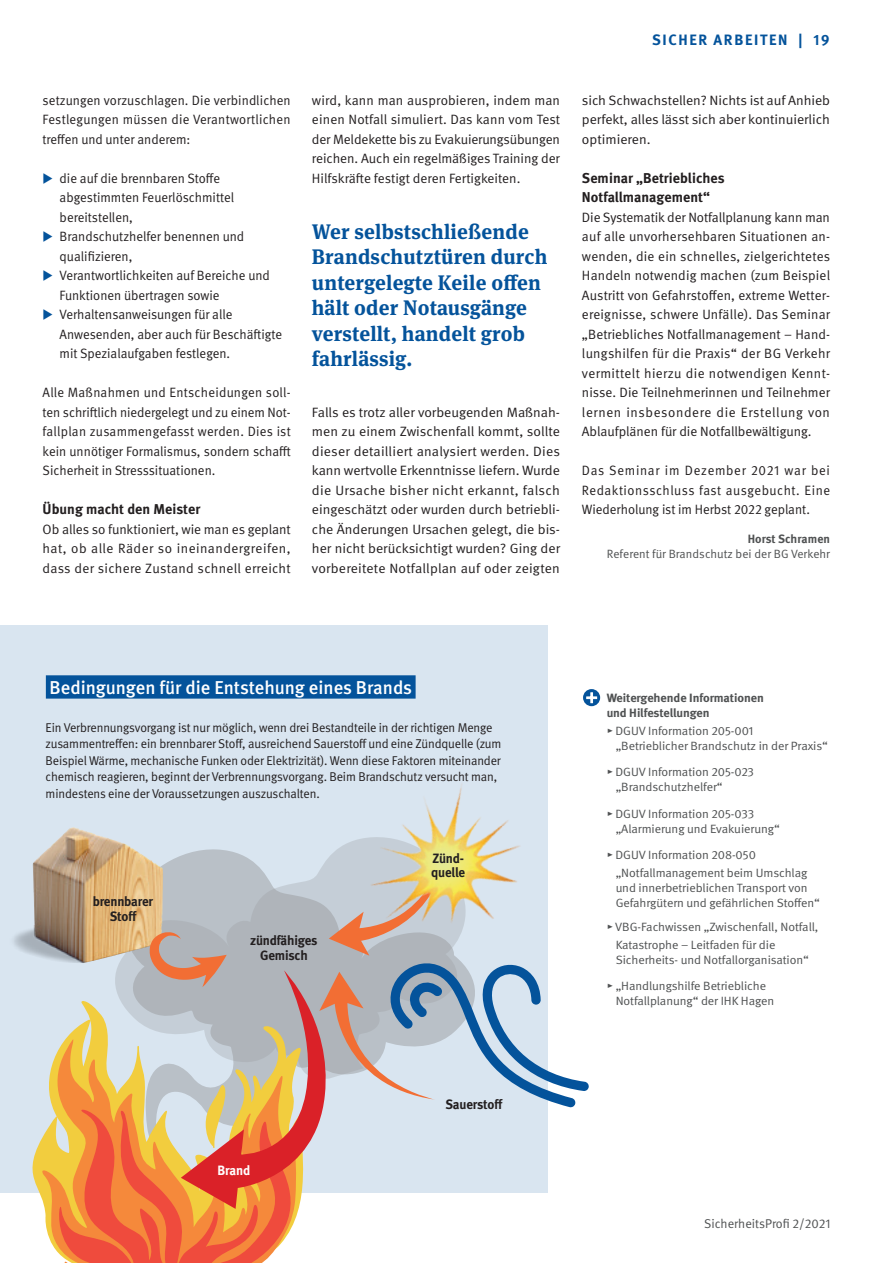
<style>
.page{position:relative;width:893px;height:1263px;background:#fff}
.page>*{position:absolute;margin:0;border:0;box-sizing:border-box;transform-origin:0 0}
.BGV_Zitat_links-Blau{font:700 21px/25.5px "DGUV Meta Serif";letter-spacing:.01em;color:#04539b}
.BGV_Head_Spalte_hint{font:500 18.6px "DGUV Meta";color:#fff}
.t1{font:700 15px "DGUV Meta";letter-spacing:.11em;color:#04539b}
.BGV_Fließ_Einleser{font:700 14.25px "DGUV Meta";letter-spacing:.005em;color:#231f20}
.BGV_Fließ{font:13.5px/19.5px "DGUV Meta";color:#231f20;text-align:justify}
.BGV_Fließ-2{font:13.5px/19.5px "DGUV Meta";color:#231f20;text-align:justify;scale:1.04 1}
.BGV_Fließ_Aufzählung{font:13.5px/19.5px "DGUV Meta";color:#231f20}
.t2{font:700 13.5px/15px "DGUV Meta";letter-spacing:-.01em;color:#231f20;text-align:center}
.t3{font:700 13.5px "DGUV Meta";letter-spacing:-.01em;color:#fff}
.BGV_Kasten_Fließ{font:12.75px/16.5px "DGUV Meta";letter-spacing:-.01em;color:#231f20}
.t4{font:12.75px "DGUV Meta";color:#4f5152}
.BGV_Kurz_Info_light{font:12px/15px "DGUV Meta";letter-spacing:-.005em;color:#4f5152;scale:1.04 1}
.BGV_Kurz_Info_light-2{font:700 12px/15px "DGUV Meta";letter-spacing:-.005em;color:#4f5152;scale:1.04 1}
.BGV_Autor_Normal{font:12px "DGUV Meta";letter-spacing:.005em;color:#4f5152}
.BGV_Autor_Bold{font:700 12px "DGUV Meta";letter-spacing:.005em;color:#4f5152}
</style>
<div class="page">
<div style="left:0;top:625px;width:548px;height:567px;background:#d9e5f0"></div>
<svg style="left:583px;top:689px;width:17px;height:17px"></svg>
<svg style="left:586px;top:692px;width:11px;height:11px"></svg>
<img style="left:14px;top:827px;width:59px;height:133px">
<svg style="left:38px;top:1055px;width:18px;height:195px"></svg>
<img style="left:402px;top:784px;width:107px;height:49px">
<svg style="left:56px;top:833px;width:533px;height:430px"></svg>
<div style="left:46px;top:675px;width:370px;height:24px;background:#04539b"></div>
<p class="BGV_Fließ" style="left:43px;top:90px;width:250px">setzungen vorzuschlagen. Die verbindlichen Festlegungen müssen die Verantwortlichen treffen und unter anderem:</p>
<p class="BGV_Fließ_Aufzählung" style="left:60px;top:168px;width:176px">die auf die brennbaren Stoffe abgestimmten Feuerlöschmittel bereitstellen,</p>
<p class="BGV_Fließ_Aufzählung" style="left:60px;top:227px;width:186px">Brandschutzhelfer benennen und qualifizieren,</p>
<p class="BGV_Fließ_Aufzählung" style="left:60px;top:266px;width:212px">Verantwortlichkeiten auf Bereiche und<br>Funktionen übertragen sowie</p>
<p class="BGV_Fließ_Aufzählung" style="left:60px;top:305px;width:224px">Verhaltensanweisungen für alle<br>Anwesenden, aber auch für Beschäftigte mit Spezialaufgaben festlegen.</p>
<p class="BGV_Fließ" style="left:43px;top:383px;width:250px">Alle Maßnahmen und Entscheidungen soll&shy;ten schriftlich niedergelegt und zu einem Not&shy;fallplan zusammengefasst werden. Dies ist kein unnötiger Formalismus, sondern schafft Sicherheit in Stresssituationen.</p>
<h3 class="BGV_Fließ_Einleser" style="left:43px;top:501px;width:159px">Übung macht den Meister</h3>
<p class="BGV_Fließ" style="left:43px;top:519px;width:250px">Ob alles so funktioniert, wie man es geplant hat, ob alle Räder so ineinandergreifen, dass der sichere Zustand schnell erreicht</p>
<p class="BGV_Fließ" style="left:312px;top:90px;width:250px">wird, kann man ausprobieren, indem man einen Notfall simuliert. Das kann vom Test der Meldekette bis zu Evakuierungsübungen reichen. Auch ein regelmäßiges Training der Hilfskräfte festigt deren Fertigkeiten.</p>
<p class="BGV_Zitat_links-Blau" style="left:312px;top:219px;width:237px">Wer selbstschließende<br>Brandschutztüren durch untergelegte Keile offen hält oder Notausgänge verstellt, handelt grob fahrlässig.</p>
<p class="BGV_Fließ-2" style="left:312px;top:402px;width:240px">Falls es trotz aller vorbeugenden Maßnah&shy;men zu einem Zwischenfall kommt, sollte dieser detailliert analysiert werden. Dies kann wertvolle Erkenntnisse liefern. Wurde die Ursache bisher nicht erkannt, falsch eingeschätzt oder wurden durch betriebli&shy;che Änderungen Ursachen gelegt, die bis&shy;her nicht berücksichtigt wurden? Ging der vorbereitete Notfallplan auf oder zeigten</p>
<p class="t1" style="left:652px;top:31px;width:179px">SICHER ARBEITEN | 19</p>
<p class="BGV_Fließ-2" style="left:582px;top:90px;width:240px">sich Schwachstellen? Nichts ist auf Anhieb perfekt, alles lässt sich aber kontinuierlich optimieren.</p>
<h3 class="BGV_Fließ_Einleser" style="left:582px;top:169px;width:144px">Seminar „Betriebliches</h3>
<h3 class="BGV_Fließ_Einleser" style="left:582px;top:189px;width:130px">Notfallmanagement“</h3>
<p class="BGV_Fließ" style="left:582px;top:207px;width:250px">Die Systematik der Notfallplanung kann man auf alle unvorhersehbaren Situationen an&shy;wenden, die ein schnelles, zielgerichtetes Handeln notwendig machen (zum Beispiel Austritt von Gefahrstoffen, extreme Wetter&shy;ereignisse, schwere Unfälle). Das Seminar „Betriebliches Notfallmanagement – Hand&shy;lungshilfen für die Praxis“ der BG Verkehr vermittelt hierzu die notwendigen Kennt&shy;nisse. Die Teilnehmerinnen und Teilnehmer lernen insbesondere die Erstellung von Ablaufplänen für die Notfallbewältigung.</p>
<p class="BGV_Fließ" style="left:582px;top:461px;width:250px">Das Seminar im Dezember 2021 war bei Redaktionsschluss fast ausgebucht. Eine Wiederholung ist im Herbst 2022 geplant.</p>
<p class="BGV_Autor_Bold" style="left:748px;top:531px;width:84px">Horst Schramen</p>
<p class="BGV_Autor_Normal" style="left:607px;top:546px;width:225px">Referent für Brandschutz bei der BG Verkehr</p>
<h4 class="BGV_Head_Spalte_hint" style="left:50px;top:676px;width:364px">Bedingungen für die Entstehung eines Brands</h4>
<p class="BGV_Kasten_Fließ" style="left:46px;top:719px;width:457px">Ein Verbrennungsvorgang ist nur möglich, wenn drei Bestandteile in der richtigen Menge zusammentreffen: ein brennbarer Stoff, ausreichend Sauerstoff und eine Zündquelle (zum Beispiel Wärme, mechanische Funken oder Elektrizität). Wenn diese Faktoren miteinander chemisch reagieren, beginnt der Verbrennungsvorgang. Beim Brandschutz versucht man, mindestens eine der Voraussetzungen auszuschalten.</p>
<p class="t2" style="left:93px;top:894px;width:62px">brennbarer<br>Stoff</p>
<p class="t2" style="left:250px;top:934px;width:69px">zündfähiges<br>Gemisch</p>
<p class="t3" style="left:217px;top:1163px;width:34px">Brand</p>
<p class="t2" style="left:431px;top:852px;width:36px;line-height:13.5px;text-align:left">Zünd&shy;quelle</p>
<p class="t2" style="left:445px;top:1097px;width:59px">Sauerstoff</p>
<p class="BGV_Kurz_Info_light-2" style="left:607px;top:691px;width:153px">Weitergehende Informationen und Hilfestellungen</p>
<p class="BGV_Kurz_Info_light" style="left:616px;top:723px;width:206px;text-indent:-9px">▸ DGUV Information 205-001 „Betrieblicher Brandschutz in der Praxis“</p>
<p class="BGV_Kurz_Info_light" style="left:616px;top:765px;width:135px;text-indent:-9px">▸ DGUV Information 205-023 „Brandschutzhelfer“</p>
<p class="BGV_Kurz_Info_light" style="left:616px;top:806px;width:159px;text-indent:-9px">▸ DGUV Information 205-033 „Alarmierung und Evakuierung“</p>
<p class="BGV_Kurz_Info_light" style="left:616px;top:846px;width:186px;line-height:18px;text-indent:-9px">▸ DGUV Information 208-050 „Notfallmanagement beim Umschlag</p>
<p class="BGV_Kurz_Info_light" style="left:616px;top:881px;width:198px">und innerbetrieblichen Transport von<br>Gefahrgütern und gefährlichen Stoffen“</p>
<p class="BGV_Kurz_Info_light" style="left:616px;top:918px;width:196px;line-height:18px;text-indent:-9px">▸ VBG-Fachwissen „Zwischenfall, Notfall,<br>Katastrophe – Leitfaden für die</p>
<p class="BGV_Kurz_Info_light" style="left:616px;top:952px;width:187px">Sicherheits- und Notfallorganisation“</p>
<p class="BGV_Kurz_Info_light" style="left:616px;top:979px;width:154px;text-indent:-9px">▸ „Handlungshilfe Betriebliche<br>Notfallplanung“ der IHK Hagen</p>
<p class="t4" style="left:704px;top:1216px;width:128px">SicherheitsProfi 2/2021</p>
</div>
